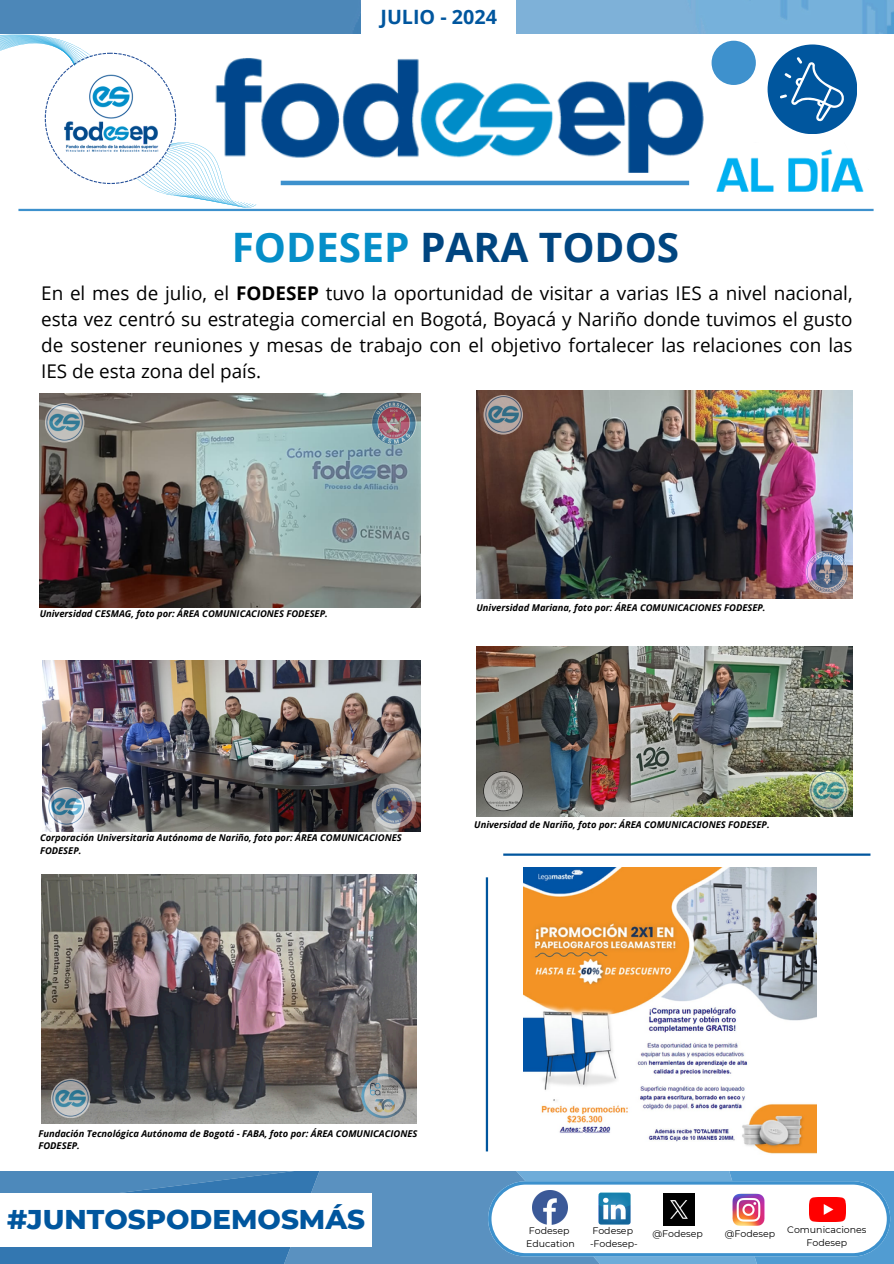
<style>
.page{position:relative;width:894px;height:1264px;background:#fff}
.page>*{position:absolute;margin:0;border:0;box-sizing:border-box;transform-origin:0 0}
.t1{font:700 40.5px "Open Sans";color:#004580}
.t2{font:800 27.75px "Montserrat";color:#00569e}
.t3{font:700 19.8px "Open Sans";color:#00569e}
.t4{font:18.9px/25.8px "Open Sans";color:#000;text-align:justify}
.t5{font:italic 700 9.45px/12.5px "Open Sans";color:#000}
.t6{font:9.45px "Montserrat";color:#000}
.s1{color:#058ec8}
.s2{font-weight:700}
</style>
<div class="page">
<svg style="left:0;top:1171px;width:893px;height:92px"></svg>
<div style="left:0;top:1193px;width:371px;height:54px;background:#fff"></div>
<img style="left:0;top:0;width:893px;height:33px">
<img style="left:212px;top:23px;width:503px;height:150px">
<img style="left:712px;top:143px;width:155px;height:66px">
<div style="left:723px;top:139px;width:20px;height:17px;background:#fff"></div>
<div style="left:361px;top:0;width:155px;height:37px;background:#fff"></div>
<hr style="left:280px;top:181px;width:409px;height:4px;background:#3d91cd">
<div style="left:767px;top:44px;width:90px;height:90px;background:#00569e;border-radius:50%"></div>
<svg style="left:779px;top:57px;width:88px;height:116px"></svg>
<div style="left:711px;top:41px;width:44px;height:44px;background:#3e91cd;border-radius:50%"></div>
<hr style="left:18px;top:209px;width:855px;height:2px;background:#3d91cd">
<svg style="left:0;top:33px;width:256px;height:177px"></svg>
<img style="left:62px;top:72px;width:99px;height:83px">
<img style="left:532px;top:1189px;width:35px;height:35px">
<img style="left:597px;top:1191px;width:33px;height:34px">
<img style="left:663px;top:1193px;width:31px;height:32px">
<img style="left:731px;top:1192px;width:35px;height:35px">
<img style="left:808px;top:1197px;width:36px;height:24px">
<svg style="left:488px;top:1071px;width:1px;height:42px"></svg>
<img style="left:40px;top:394px;width:380px;height:213px">
<img style="left:476px;top:390px;width:376px;height:208px">
<img style="left:42px;top:660px;width:378px;height:171px">
<img style="left:476px;top:646px;width:376px;height:170px">
<img style="left:41px;top:874px;width:375px;height:249px">
<hr style="left:503px;top:853px;width:367px;height:2px;background:#00569e">
<hr style="left:485px;top:877px;width:3px;height:274px;background:#00569e">
<img style="left:371px;top:400px;width:45px;height:45px;border-radius:50%">
<img style="left:43px;top:402px;width:43px;height:40px">
<img style="left:45px;top:785px;width:43px;height:41px">
<img style="left:371px;top:783px;width:45px;height:45px;border-radius:50%">
<img style="left:49px;top:1077px;width:43px;height:41px">
<img style="left:807px;top:769px;width:43px;height:41px">
<img style="left:481px;top:394px;width:43px;height:40px">
<img style="left:805px;top:550px;width:43px;height:43px;border-radius:50%">
<svg style="left:482px;top:770px;width:41px;height:41px;background:#8f8e8a"></svg>
<img style="left:361px;top:1073px;width:45px;height:45px;border-radius:50%">
<img style="left:523px;top:867px;width:293px;height:287px">
<h5 class="t3" style="left:380px;top:3px;width:118px">JULIO - 2024</h5>
<p class="t1" style="left:231px;top:219px;width:449px"><span class="s1">FODESEP</span> PARA TODOS</p>
<p class="t4" style="left:41px;top:280px;width:812px">En el mes de julio, el <span class="s2">FODESEP</span> tuvo la oportunidad de visitar a varias IES a nivel nacional, esta vez centró su estrategia comercial en Bogotá, Boyacá y Nariño donde tuvimos el gusto de sostener reuniones y mesas de trabajo con el objetivo fortalecer las relaciones con las IES de esta zona del país.</p>
<p class="t5" style="left:40px;top:607px;width:289px">Universidad CESMAG, foto por: ÁREA COMUNICACIONES FODESEP.</p>
<p class="t5" style="left:476px;top:601px;width:290px">Universidad Mariana, foto por: ÁREA COMUNICACIONES FODESEP.</p>
<h5 class="t5" style="left:40px;top:831px;width:363px">Corporación Universitaria Autónoma de Nariño, foto por: ÁREA COMUNICACIONES<br>FODESEP.</h5>
<p class="t5" style="left:474px;top:818px;width:297px">Universidad de Nariño, foto por: ÁREA COMUNICACIONES FODESEP.</p>
<p class="t5" style="left:38px;top:1126px;width:380px">Fundación Tecnológica Autónoma de Bogotá - FABA, foto por: ÁREA COMUNICACIONES<br>FODESEP.</p>
<h3 class="t2" style="left:7px;top:1202px;width:359px">#JUNTOSPODEMOSMÁS</h3>
<p class="t6" style="left:528px;top:1224px;width:42px">Fodesep</p>
<p class="t6" style="left:526px;top:1237px;width:50px">Education</p>
<p class="t6" style="left:592px;top:1224px;width:42px">Fodesep</p>
<h5 class="t6" style="left:590px;top:1237px;width:49px">-Fodesep-</h5>
<p class="t6" style="left:652px;top:1227px;width:52px">@Fodesep</p>
<p class="t6" style="left:724px;top:1227px;width:52px">@Fodesep</p>
<p class="t6" style="left:787px;top:1223px;width:81px">Comunicaciones</p>
<p class="t6" style="left:806px;top:1236px;width:42px">Fodesep</p>
</div>
